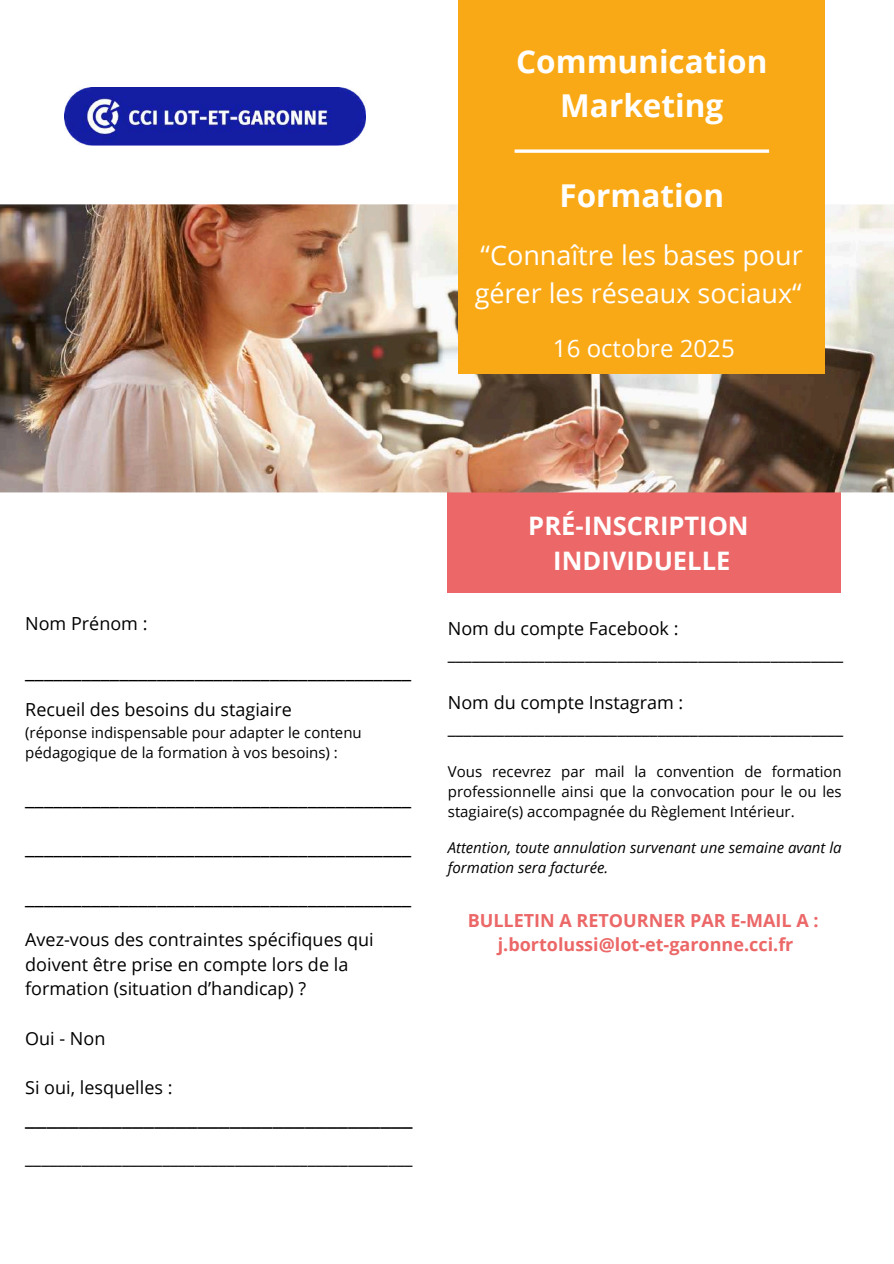
<style>
.page{position:relative;width:894px;height:1264px;background:#fff}
.page>*{position:absolute;margin:0;border:0;box-sizing:border-box;transform-origin:0 0}
.t1{font:700 31.5px/43.8px "Open Sans";color:#fff;text-align:center}
.t2{font:27px/37.2px "Open Sans";color:#fff}
.t3{font:700 25.5px/34.8px "Open Sans";color:#fff;text-align:center}
.t4{font:24px "Open Sans";color:#000}
.t5{font:24px "Open Sans";color:#fff}
.t6{font:21px "Open Sans";color:#000}
.t7{font:18px/24.8px "Open Sans";color:#000}
.t8{font:700 18px/24.8px "Open Sans";color:#ec6767;text-align:center}
.t9{font:15px/20.2px "Open Sans";color:#000}
.t10{font:italic 15px/20.2px "Open Sans";color:#000}
</style>
<div class="page">
<div style="left:447px;top:492px;width:393px;height:101px;background:#ec6767"></div>
<img style="left:65px;top:87px;width:300px;height:59px">
<img style="left:0;top:204px;width:893px;height:288px">
<div style="left:458px;top:0;width:366px;height:374px;background:#faa916"></div>
<svg style="left:514px;top:149px;width:254px;height:4px"></svg>
<h1 class="t1" style="left:499px;top:23px;width:253px">Communication<br>Marketing</h1>
<h1 class="t1" style="left:516px;top:39px;width:253px">Communication<br>Marketing</h1>
<h1 class="t1" style="left:559px;top:173px;width:166px">Formation</h1>
<h2 class="t2" style="left:474px;top:236px;width:329px">“Connaître les bases pour gérer les réseaux sociaux“</h2>
<h3 class="t5" style="left:553px;top:331px;width:183px">16 octobre 2025</h3>
<p class="t7" style="left:25px;top:610px;width:124px">Nom Prénom :</p>
<p class="t6" style="left:25px;top:655px;width:387px">_________________________________________</p>
<p class="t7" style="left:25px;top:697px;width:268px">Recueil des besoins du stagiaire</p>
<p class="t9" style="left:25px;top:722px;width:338px">(réponse indispensable pour adapter le contenu pédagogique de la formation à vos besoins) :</p>
<p class="t6" style="left:25px;top:782px;width:387px">_________________________________________</p>
<p class="t6" style="left:25px;top:832px;width:387px">_________________________________________</p>
<p class="t6" style="left:25px;top:881px;width:387px">_________________________________________</p>
<p class="t7" style="left:25px;top:926px;width:350px">Avez-vous des contraintes spécifiques qui doivent être prise en compte lors de la formation (situation d’handicap) ?</p>
<p class="t7" style="left:25px;top:1025px;width:82px">Oui - Non</p>
<p class="t7" style="left:25px;top:1075px;width:149px">Si oui, lesquelles :</p>
<h3 class="t4" style="left:25px;top:1099px;width:389px">____________________________________</h3>
<p class="t7" style="left:25px;top:1144px;width:389px">________________________________________________</p>
<h3 class="t3" style="left:528px;top:507px;width:222px">PRÉ-INSCRIPTION<br>INDIVIDUELLE</h3>
<p class="t7" style="left:447px;top:615px;width:397px">Nom du compte Facebook : _________________________________________________</p>
<p class="t7" style="left:447px;top:690px;width:397px">Nom du compte Instagram : _________________________________________________</p>
<p class="t9" style="left:447px;top:761px;width:395px;text-align:justify">Vous recevrez par mail la convention de formation professionnelle ainsi que la convocation pour le ou les stagiaire(s) accompagnée du Règlement Intérieur.</p>
<p class="t10" style="left:447px;top:836px;width:395px">Attention, toute annulation survenant une semaine avant la formation sera facturée.</p>
<p class="t8" style="left:467px;top:907px;width:352px">BULLETIN A RETOURNER PAR E-MAIL A : j.bortolussi@lot-et-garonne.cci.fr</p>
</div>
